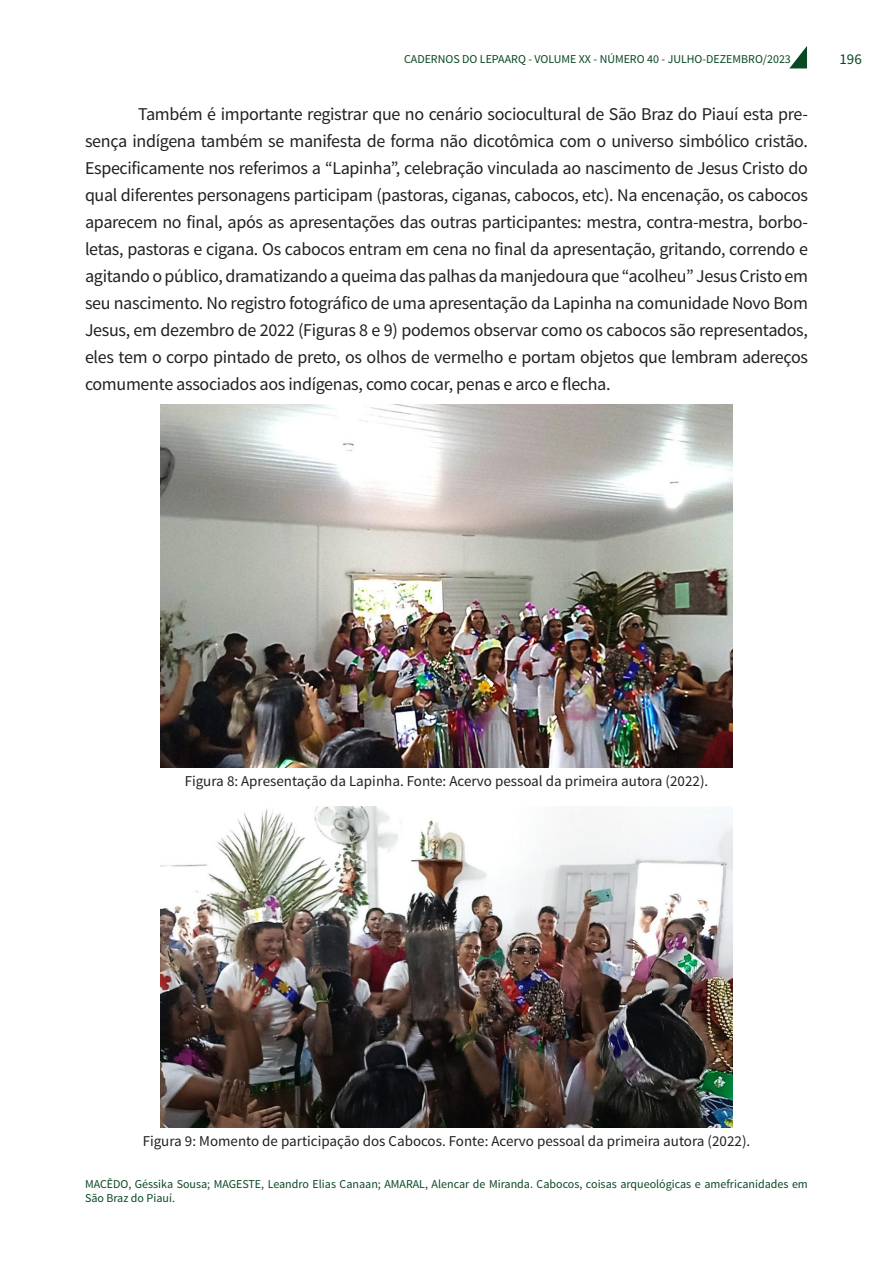
<style>
.page{position:relative;width:893px;height:1263px;background:#fff}
.page>*{position:absolute;margin:0;border:0;box-sizing:border-box;transform-origin:0 0}
.t1{font:18px/27px "Source Sans Pro";letter-spacing:-.02em;color:#231f20;text-align:justify}
.t2{font:15px "Source Sans Pro";color:#231f20}
.t3{font:15px "Source Sans Pro";color:#0a4824}
.t4{font:12px/14.4px "Source Sans Pro";color:#0a4824}
</style>
<div class="page">
<svg style="left:789px;top:46px;width:18px;height:22px"></svg>
<img style="left:160px;top:404px;width:573px;height:364px">
<img style="left:161px;top:806px;width:571px;height:322px">
<p class="t4" style="left:404px;top:52px;width:388px">CADERNOS DO LEPAARQ - VOLUME XX - NÚMERO 40 - JULHO-DEZEMBRO/2023</p>
<p class="t3" style="left:839px;top:50px;width:24px">196</p>
<p class="t1" style="left:85px;top:101px;width:724px;text-indent:53px">Também é importante registrar que no cenário sociocultural de São Braz do Piauí esta pre&shy;sença indígena também se manifesta de forma não dicotômica com o universo simbólico cristão.<br>Especificamente nos referimos a “Lapinha”, celebração vinculada ao nascimento de Jesus Cristo do qual diferentes personagens participam (pastoras, ciganas, cabocos, etc). Na encenação, os cabocos aparecem no final, após as apresentações das outras participantes: mestra, contra-mestra, borbo&shy;letas, pastoras e cigana. Os cabocos entram em cena no final da apresentação, gritando, correndo e agitando o público, dramatizando a queima das palhas da manjedoura que “acolheu” Jesus Cristo em seu nascimento. No registro fotográfico de uma apresentação da Lapinha na comunidade Novo Bom Jesus, em dezembro de 2022 (Figuras 8 e 9) podemos observar como os cabocos são representados, eles tem o corpo pintado de preto, os olhos de vermelho e portam objetos que lembram adereços comumente associados aos indígenas, como cocar, penas e arco e flecha.</p>
<p class="t2" style="left:185px;top:772px;width:525px">Figura 8: Apresentação da Lapinha. Fonte: Acervo pessoal da primeira autora (2022).</p>
<p class="t2" style="left:143px;top:1132px;width:609px">Figura 9: Momento de participação dos Cabocos. Fonte: Acervo pessoal da primeira autora (2022).</p>
<p class="t4" style="left:85px;top:1177px;width:724px">MACÊDO, Géssika Sousa; MAGESTE, Leandro Elias Canaan; AMARAL, Alencar de Miranda. Cabocos, coisas arqueológicas e amefricanidades em<br>São Braz do Piauí.</p>
</div>
